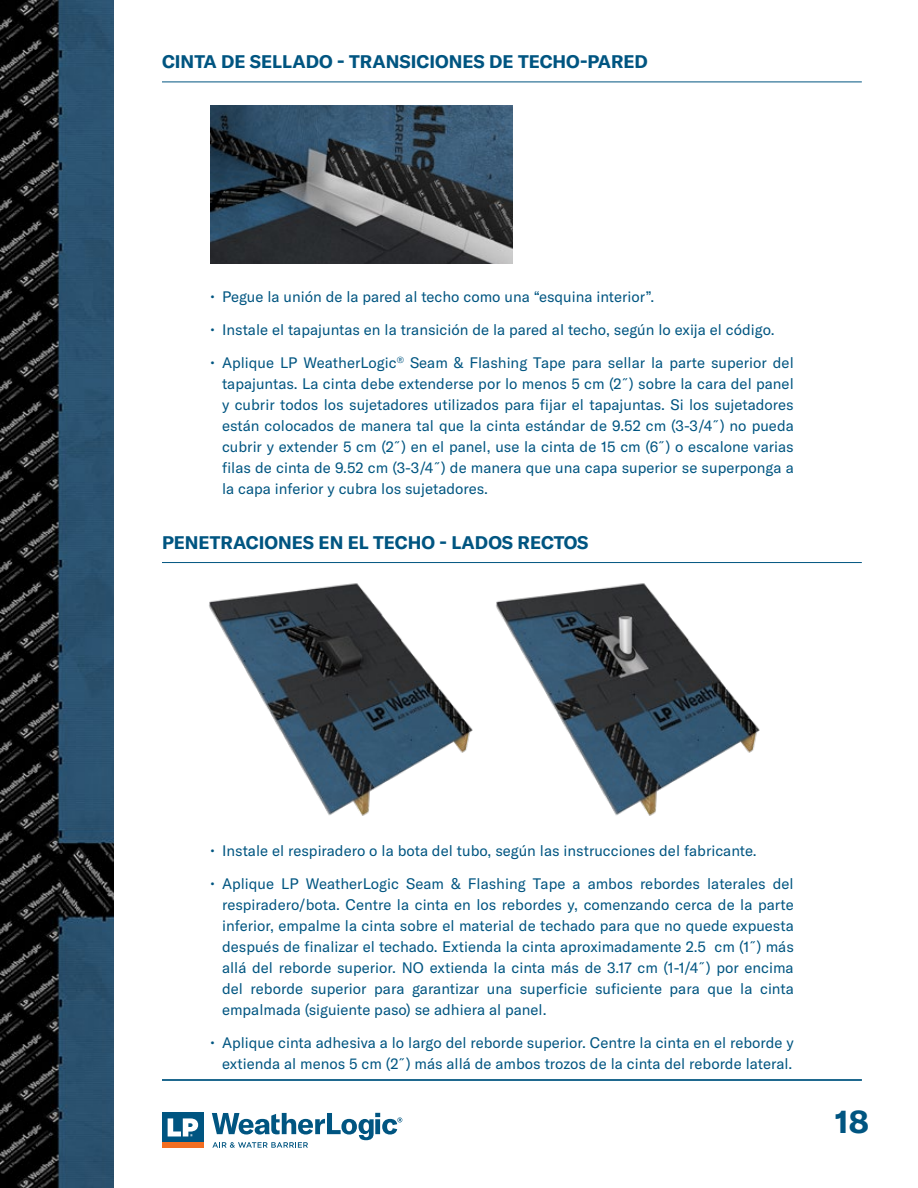
<style>
.page{position:relative;width:918px;height:1188px;background:#fff}
.page>*{position:absolute;margin:0;border:0;box-sizing:border-box;transform-origin:0 0}
.t1{font:700 32.1px "GT America";color:#005581}
.t2{font:700 18px "GT America";color:#005581}
.t3{font:15px/21px "GT America";color:#005581;text-align:justify}
</style>
<div class="page">
<hr style="left:162px;top:1080px;width:700px;height:1px;background:#005581">
<img style="left:0;top:0;width:113px;height:1188px">
<hr style="left:162px;top:82px;width:700px;height:1px;background:#005581">
<hr style="left:162px;top:562px;width:700px;height:1px;background:#005581">
<img style="left:211px;top:106px;width:302px;height:158px">
<img style="left:209px;top:583px;width:264px;height:233px">
<img style="left:496px;top:583px;width:264px;height:233px">
<div style="left:162px;top:1113px;width:41px;height:29px;background:#005581"></div>
<div style="left:162px;top:1142px;width:41px;height:6px;background:#f36e21"></div>
<svg style="left:168px;top:1118px;width:30px;height:19px"></svg>
<svg style="left:212px;top:1113px;width:190px;height:35px"></svg>
<p class="t2" style="left:162px;top:51px;width:487px">CINTA DE SELLADO - TRANSICIONES DE TECHO-PARED</p>
<p class="t3" style="left:210px;top:286px;width:446px">• Pegue la unión de la pared al techo como una “esquina interior”.</p>
<p class="t3" style="left:210px;top:319px;width:566px">• Instale el tapajuntas en la transición de la pared al techo, según lo exija el código.</p>
<p class="t3" style="left:222px;top:352px;width:573px;text-indent:-12px">• Aplique LP WeatherLogic<sup>®</sup> Seam &amp; Flashing Tape para sellar la parte superior del tapajuntas. La cinta debe extenderse por lo menos 5 cm (2˝) sobre la cara del panel y cubrir todos los sujetadores utilizados para fijar el tapajuntas. Si los sujetadores están colocados de manera tal que la cinta estándar de 9.52 cm (3-3/4˝) no pueda cubrir y extender 5 cm (2˝) en el panel, use la cinta de 15 cm (6˝) o escalone varias filas de cinta de 9.52 cm (3-3/4˝) de manera que una capa superior se superponga a la capa inferior y cubra los sujetadores.</p>
<p class="t2" style="left:162px;top:531px;width:428px">PENETRACIONES EN EL TECHO - LADOS RECTOS</p>
<p class="t3" style="left:210px;top:840px;width:548px">• Instale el respiradero o la bota del tubo, según las instrucciones del fabricante.</p>
<p class="t3" style="left:222px;top:873px;width:573px;text-indent:-12px">• Aplique LP WeatherLogic Seam &amp; Flashing Tape a ambos rebordes laterales del respiradero/bota. Centre la cinta en los rebordes y, comenzando cerca de la parte inferior, empalme la cinta sobre el material de techado para que no quede expuesta después de finalizar el techado. Extienda la cinta aproximadamente 2.5 cm (1˝) más allá del reborde superior. NO extienda la cinta más de 3.17 cm (1-1/4˝) por encima del reborde superior para garantizar una superficie suficiente para que la cinta empalmada (siguiente paso) se adhiera al panel.</p>
<p class="t3" style="left:210px;top:1032px;width:585px;text-align:right">• Aplique cinta adhesiva a lo largo del reborde superior. Centre la cinta en el reborde y extienda al menos 5 cm (2˝) más allá de ambos trozos de la cinta del reborde lateral.</p>
<h1 class="t1" style="left:835px;top:1102px;width:36px">18</h1>
</div>
